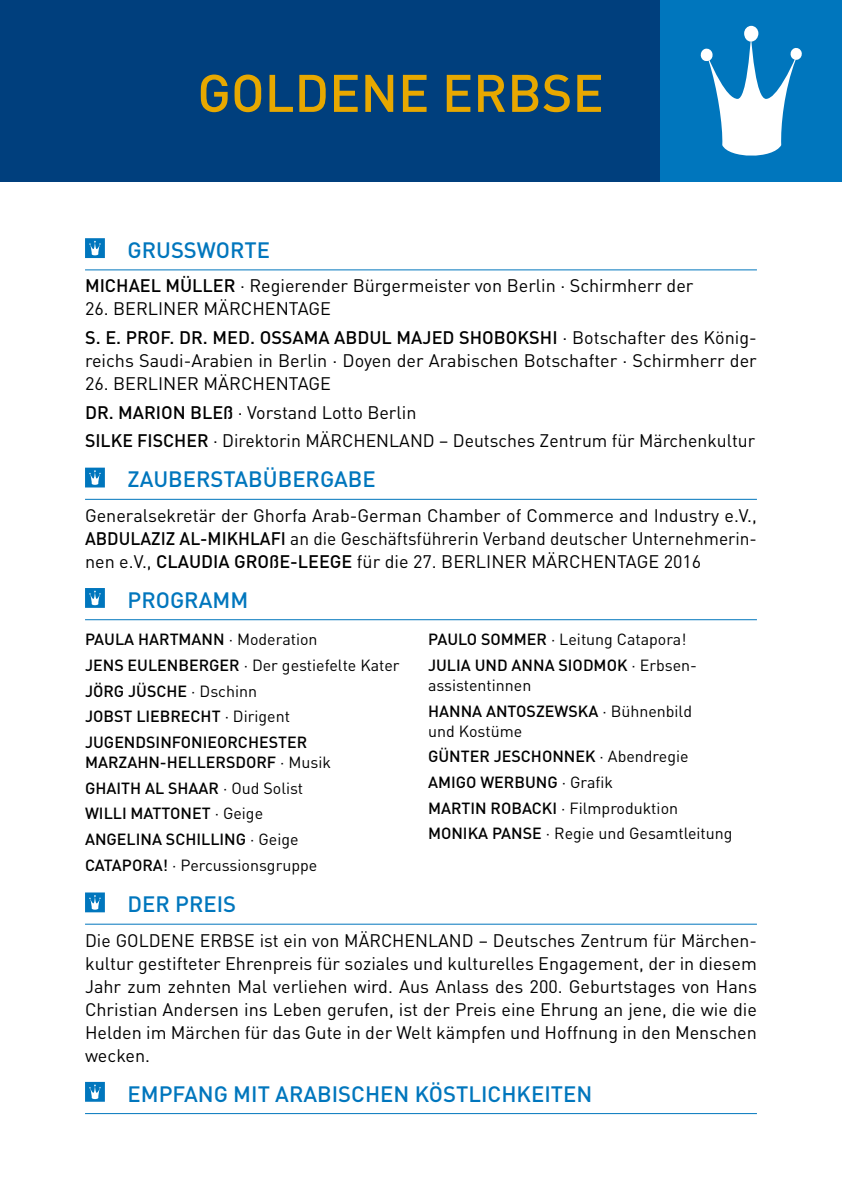
<style>
.page{position:relative;width:842px;height:1191px;background:#fff}
.page>*{position:absolute;margin:0;border:0;box-sizing:border-box;transform-origin:0 0}
.t1{font:500 52px "DIN";color:#e7a800}
.t2{font:500 22px "DIN";color:#0076bd}
.t3{font:18px/23px "DIN";color:#000}
.t4{font:500 16px/25.6px "DIN";color:#000}
.t5{font:16px/25.6px "DIN";color:#000}
.s1{font-weight:500}
.s2{font-weight:400}
</style>
<div class="page">
<hr style="left:85px;top:269px;width:672px;height:1px;background:#0076bd">
<hr style="left:85px;top:499px;width:672px;height:1px;background:#0076bd">
<hr style="left:85px;top:619px;width:672px;height:1px;background:#0076bd">
<hr style="left:85px;top:923px;width:672px;height:1px;background:#0076bd">
<hr style="left:85px;top:1113px;width:672px;height:1px;background:#0076bd">
<svg style="left:85px;top:238px;width:20px;height:20px"></svg>
<svg style="left:85px;top:467px;width:20px;height:20px"></svg>
<svg style="left:85px;top:588px;width:20px;height:20px"></svg>
<svg style="left:85px;top:892px;width:20px;height:20px"></svg>
<svg style="left:85px;top:1082px;width:20px;height:19px"></svg>
<div style="left:0;top:0;width:842px;height:181px;background:#003f7d"></div>
<div style="left:660px;top:0;width:182px;height:181px;background:#0076bd"></div>
<svg style="left:700px;top:26px;width:102px;height:130px"></svg>
<h1 class="t1" style="left:197px;top:58px;width:408px">GOLDEN E ERBSE</h1>
<p class="t2" style="left:128px;top:235px;width:144px">GRUSSWORTE</p>
<p class="t3" style="left:85px;top:274px;width:610px"><span class="s1">MICHAEL MÜLLER</span> ∧ Regierender Bürgermeister von Berlin · Schirmherr der</p>
<p class="t3" style="left:85px;top:294px;width:673px;line-height:28.6px">26. BERLINER MÄRCH ENTAGE<br><span class="s1">S. E. PROF. DR. MED. OSSAMA ABDUL MAJED SHOBOKSH I</span> ∧ Botschafter des König-</p>
<p class="t3" style="left:85px;top:348px;width:673px">reichs Saudi-Arabien in Berlin · Doyen der Arabischen Botschafter · Schirmherr der</p>
<p class="t3" style="left:85px;top:369px;width:333px;line-height:28.6px">26. BERLINER MÄRCH ENTAGE<br><span class="s1">DR. MARION BLEß</span> ∧ Vorstand Lotto Berlin<br><span class="s1">SILKE FISCH ER</span> ∧ Direktorin Märchenland</p>
<p class="t3" style="left:439px;top:429px;width:317px">– Deutsches Zentrum für Märchenkultur</p>
<p class="t2" style="left:128px;top:465px;width:250px">ZAUBERSTABÜBERGABE</p>
<p class="t3" style="left:85px;top:503px;width:673px;text-align:justify">Generalsekretär der Ghorfa Arab-German Chamber of Commerce and Industry e.V., <span class="s1">ABDULAZIZ AL-MIKHLAFI</span> an die Geschäftsführerin Verband deutscher Unternehmerin&shy;nen e.V., <span class="s1">CLAUDIA GROßE-LEEGE</span> für die 27. BERLINER MÄRCH ENTAGE 2016</p>
<p class="t2" style="left:128px;top:585px;width:122px">PROGRAMM</p>
<p class="t5" style="left:85px;top:626px;width:316px;text-indent:144px">· Moderation<br><span class="s1">JENS EULEN BERGER</span> · Der gestiefelte Kater<br><span class="s1">JÖRG JÜSCHE</span> · Dschinn<br><span class="s1">JOBST</span></p>
<p class="t4" style="left:85px;top:626px;width:64px">PAULA HAR</p>
<p class="t4" style="left:170px;top:626px;width:34px">TMANN</p>
<p class="t4" style="left:136px;top:703px;width:9px">LIEB</p>
<p class="t5" style="left:170px;top:703px;width:121px"><span class="s1">RECHT</span> · Dirigent</p>
<p class="t4" style="left:85px;top:729px;width:19px">JUGE</p>
<p class="t4" style="left:124px;top:729px;width:145px">NDSINFONIEORCHESTE</p>
<p class="t4" style="left:85px;top:731px;width:248px;line-height:20px;text-indent:212px">R<br>MARZAHN-HELLERSDORF <span class="s2">· Musik</span></p>
<p class="t4" style="left:85px;top:774px;width:234px">GHAITH AL SHAAR <span class="s2">· Oud Solist<br></span>WI LLI MATTONET <span class="s2">· Geige<br></span>ANGELI NA SCHI LLI NG <span class="s2">· Geige<br></span>CATAPO RA! <span class="s2">· Percussionsgruppe</span></p>
<p class="t4" style="left:428px;top:626px;width:75px">PAU LO SOMME</p>
<p class="t5" style="left:536px;top:626px;width:151px"><span class="s1">R</span> · Leitung Catapora!</p>
<p class="t4" style="left:428px;top:652px;width:96px">JULIA UND ANNA</p>
<p class="t5" style="left:558px;top:652px;width:138px"><span class="s1">SIODMOK</span> · Erbsen-</p>
<p class="t5" style="left:428px;top:672px;width:105px">assistentinnen</p>
<p class="t4" style="left:428px;top:697px;width:12px">HANNA</p>
<p class="t5" style="left:428px;top:700px;width:266px;line-height:20px;text-indent:58px"><span class="s1">ANTOSZEWSKA</span> · Bühnenbild und Kostüme</p>
<p class="t4" style="left:428px;top:743px;width:262px">GÜNTER JESCHONN EK <span class="s2">· Abendregie<br></span>AMIGO</p>
<p class="t4" style="left:428px;top:769px;width:186px;text-indent:52px">WERBUNG <span class="s2">· Grafik<br></span>MARTI N ROB</p>
<p class="t5" style="left:428px;top:794px;width:306px;text-indent:94px"><span class="s1">ACKI</span> · Filmproduktion<br><span class="s1">MON IKA PANSE</span> · Regie und Gesamtleitung</p>
<p class="t2" style="left:105px;top:889px;width:133px">DER PREIS</p>
<p class="t3" style="left:85px;top:928px;width:332px">Die GOLDENE ERBSE ist ein von Märchenland</p>
<p class="t3" style="left:85px;top:928px;width:673px;text-align:justify;text-indent:394px">– Deutsches Zentrum für Märchen&shy;kultur gestifteter Ehrenpreis für soziales und kulturelles Engagement, der in diesem Jahr zum zehnten Mal verliehen wird. Aus Anlass des 200. Geburtstages von Hans Christian Andersen ins Leben gerufen, ist der Preis eine Ehrung an jene, die wie die Helden im Märchen für das Gute in der Welt kämpfen und Hoffnung in den Menschen wecken.</p>
<p class="t2" style="left:128px;top:1079px;width:163px">EMPFANG MIT ARA</p>
<p class="t2" style="left:317px;top:1079px;width:272px">BISCH EN KÖSTLICH KEITEN</p>
</div>
